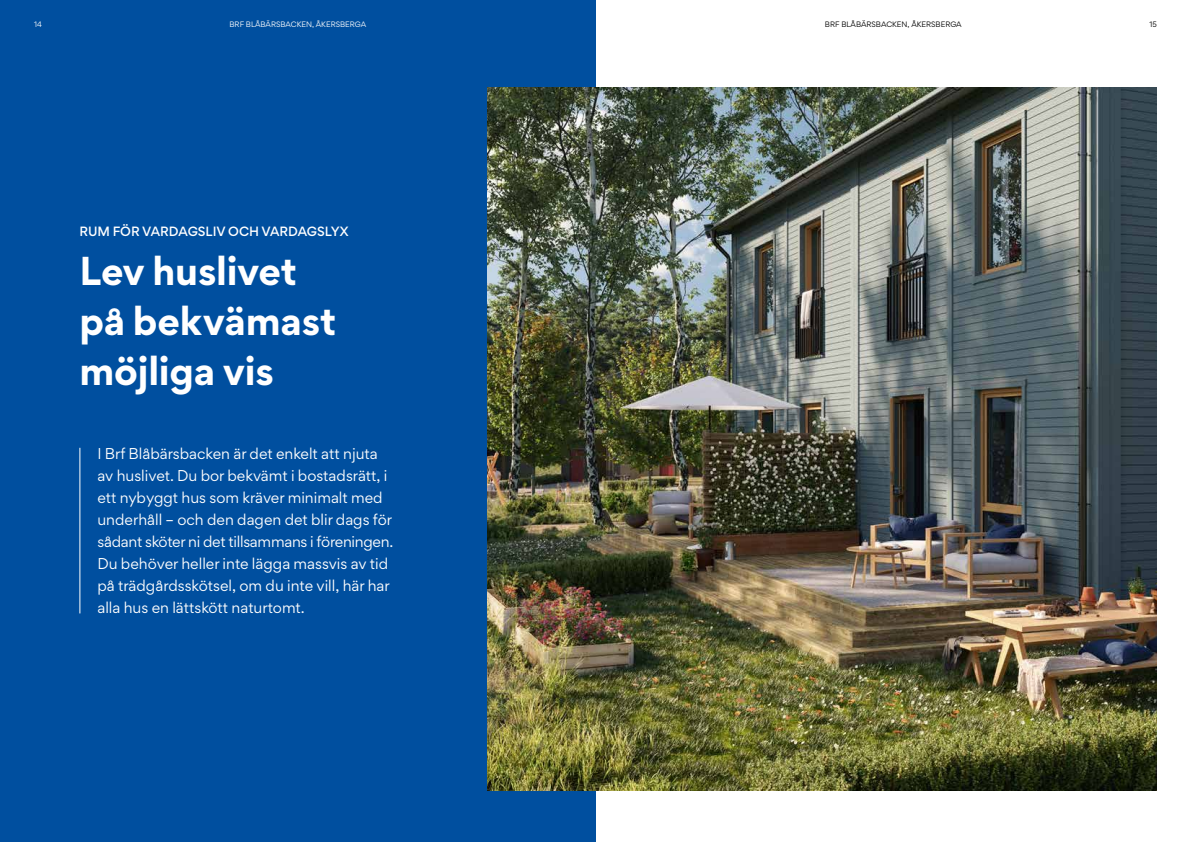
<style>
.page{position:relative;width:1191px;height:842px;background:#fff}
.page>*{position:absolute;margin:0;border:0;box-sizing:border-box;transform-origin:0 0}
.t1{font:700 36px/50px "Gordita";letter-spacing:-.01em;color:#fff}
.t2{font:14px/22px "Gordita";color:#fff}
.t3{font:500 12px "Gordita";color:#fff}
.t4{font:7px "Gordita";color:#fff}
.t5{font:7px "Gordita";color:#000}
</style>
<div class="page">
<div style="left:0;top:0;width:595px;height:842px;background:#004f9f"></div>
<img style="left:488px;top:88px;width:669px;height:703px">
<hr style="left:79px;top:448px;width:1px;height:165px;background:#fff">
<p class="t4" style="left:34px;top:19px;width:9px">14</p>
<p class="t4" style="left:229px;top:19px;width:138px">BRF BLÅBÄRSBACKEN, ÅKERSBERGA</p>
<p class="t5" style="left:825px;top:19px;width:138px">BRF BLÅBÄRSBACKEN, ÅKERSBERGA</p>
<p class="t5" style="left:1149px;top:19px;width:9px">15</p>
<p class="t3" style="left:79px;top:222px;width:271px">RUM FÖR VARDAGSLIV OCH VARDAGSLYX</p>
<h1 class="t1" style="left:79px;top:245px;width:258px">Lev huslivet på bekvämast möjliga vis</h1>
<p class="t2" style="left:97px;top:443px;width:297px">I Brf Blåbärsbacken är det enkelt att njuta av huslivet. Du bor bekvämt i bostadsrätt, i ett nybyggt hus som kräver minimalt med underhåll – och den dagen det blir dags för sådant sköter ni det tillsammans i föreningen.<br>Du behöver heller inte lägga massvis av tid på trädgårdsskötsel, om du inte vill, här har alla hus en lättskött naturtomt.</p>
</div>
